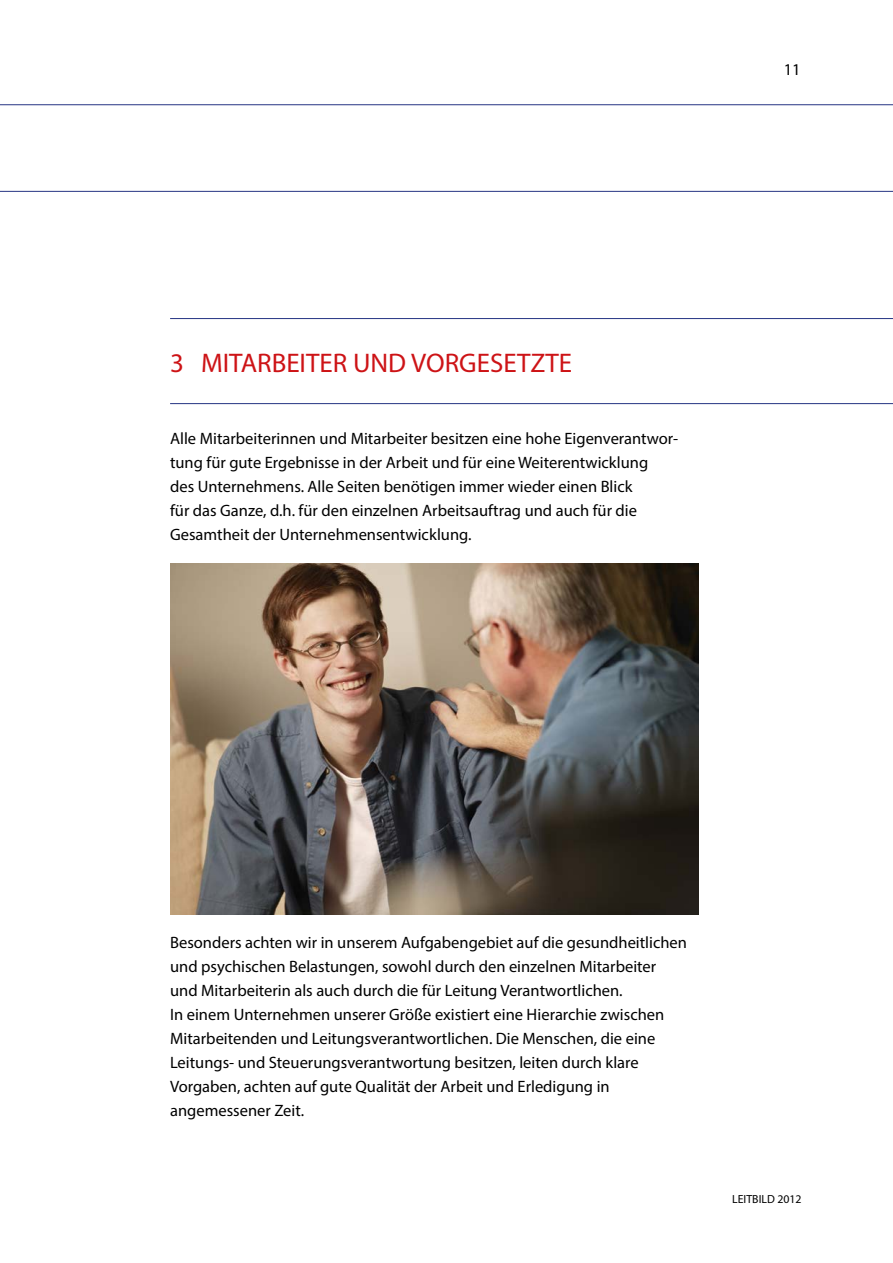
<style>
.page{position:relative;width:893px;height:1263px;background:#fff}
.page>*{position:absolute;margin:0;border:0;box-sizing:border-box;transform-origin:0 0}
.t1{font:27px "Myriad Pro";color:#cd1316}
.t2{font:16.5px/24px "Myriad Pro";color:#000}
.t3{font:11.85px "Myriad Pro";color:#000}
</style>
<div class="page">
<img style="left:170px;top:563px;width:528px;height:351px">
<hr style="left:0;top:104px;width:893px;height:1px;background:#253483">
<hr style="left:0;top:191px;width:893px;height:1px;background:#253483">
<hr style="left:170px;top:318px;width:723px;height:1px;background:#253483">
<hr style="left:170px;top:403px;width:723px;height:1px;background:#253483">
<p class="t2" style="left:784px;top:57px;width:18px">11</p>
<h1 class="t1" style="left:170px;top:346px;width:403px">3 MITARBEITER UND VORGESETZTE</h1>
<p class="t2" style="left:170px;top:426px;width:510px">Alle Mitarbeiterinnen und Mitarbeiter besitzen eine hohe Eigenverantwor&shy;tung für gute Ergebnisse in der Arbeit und für eine Weiterentwicklung<br>des Unternehmens. Alle Seiten benötigen immer wieder einen Blick<br>für das Ganze, d.h. für den einzelnen Arbeitsauftrag und auch für die Gesamtheit der Unternehmensentwicklung.</p>
<p class="t2" style="left:170px;top:930px;width:518px">Besonders achten wir in unserem Aufgabengebiet auf die gesundheitlichen und psychischen Belastungen, sowohl durch den einzelnen Mitarbeiter und Mitarbeiterin als auch durch die für Leitung Verantwortlichen.<br>In einem Unternehmen unserer Größe existiert eine Hierarchie zwischen Mitarbeitenden und Leitungsverantwortlichen. Die Menschen, die eine Leitungs- und Steuerungsverantwortung besitzen, leiten durch klare Vorgaben, achten auf gute Qualität der Arbeit und Erledigung in angemessener Zeit.</p>
<p class="t3" style="left:732px;top:1191px;width:71px">LEITBILD 2012</p>
</div>
